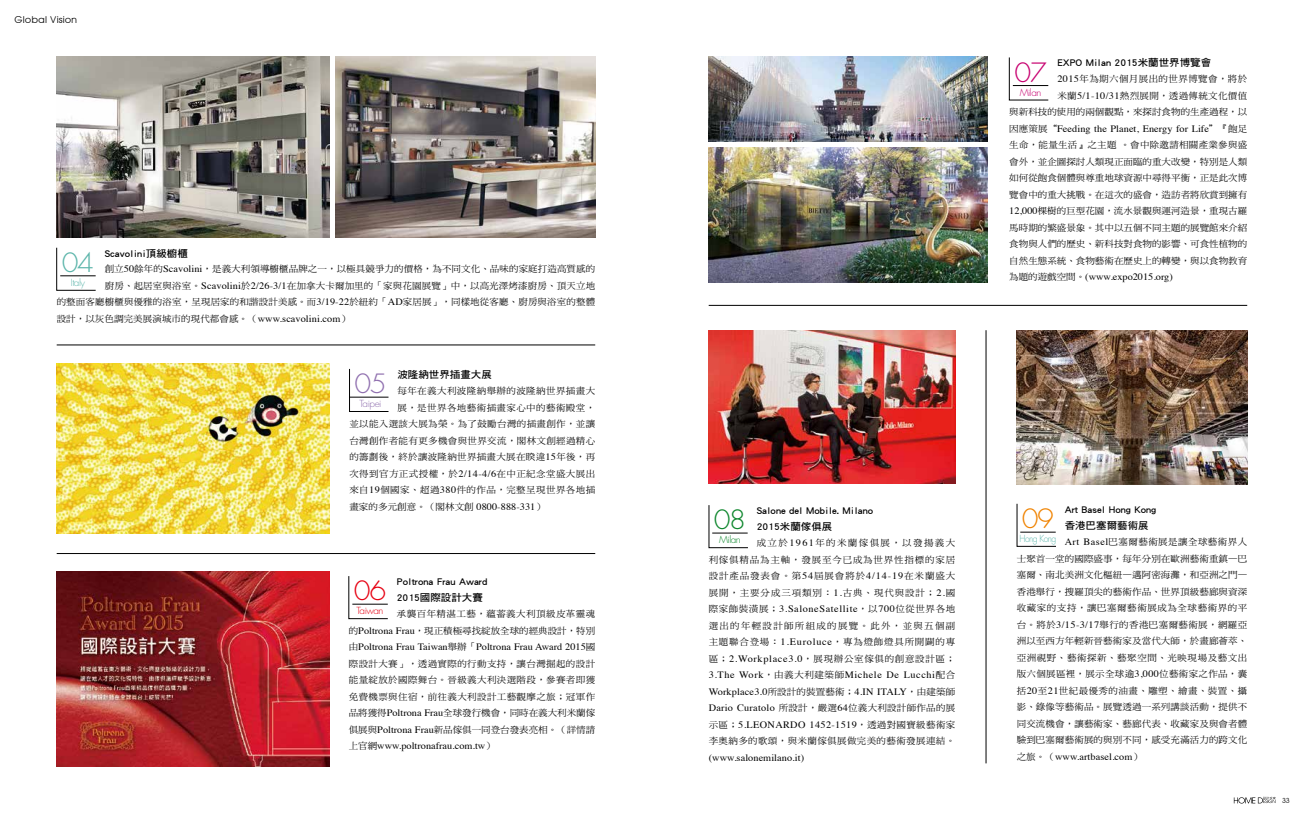
<style>
.page{position:relative;width:1304px;height:823px;background:#fff}
.page>*{position:absolute;margin:0;border:0;box-sizing:border-box;transform-origin:0 0}
.t1{font:300 25.8px "Futura";color:#f08300;scale:1.05 1}
.t2{font:300 25.8px "Futura";color:#0f872e;scale:1.05 1}
.t3{font:300 25.8px "Futura";color:#9070af;scale:1.05 1}
.t4{font:300 25.8px "Futura";color:#5cb5aa;scale:1.05 1}
.t5{font:300 25.8px "Futura";color:#c70070;scale:1.05 1}
.t6{font:300 25.8px "Futura";color:#e60012;scale:1.05 1}
.t7{font:10px/16.5px "DF Hei Std W7";color:#000;scale:1.05 1}
.t8{font:9.7px "Times";letter-spacing:.005em;color:#000;scale:1.05 1}
.t9{font:9.7px/16.5px "Times";letter-spacing:.055em;color:#000;scale:1.05 1}
.t10{font:9.7px "Times";letter-spacing:.035em;color:#000;scale:1.05 1}
.t11{font:9.5px "Avant Garde";color:#000;scale:1.05 1}
.t12{font:300 9.5px "Futura";letter-spacing:-.06em;color:#5cb5aa;scale:.89 1}
.t13{font:300 9.5px "Futura";letter-spacing:-.05em;color:#9070af;scale:1.05 1}
.t14{font:300 9.5px "Futura";letter-spacing:-.05em;color:#e60012;scale:1.05 1}
.t15{font:300 9.5px "Futura";letter-spacing:-.05em;color:#0f872e;scale:1.05 1}
.t16{font:300 9.5px "Futura";letter-spacing:-.06em;color:#5cb5aa;scale:1.05 1}
.t17{font:300 9.5px "Futura";letter-spacing:-.05em;color:#c70070;scale:1.05 1}
.t18{font:9px/16.5px "DF Ming Std W5";letter-spacing:.03em;color:#000;text-align:justify;scale:1.05 1}
.t19{font:9px "DF Ming Std W5";letter-spacing:.01em;color:#000;scale:1.05 1}
.t20{font:7px "Avant Garde";color:#000}
.s1{font-family:"Times";font-size:9.7px}
.s2{font-family:"DF Ming Std W5";font-size:9px}
</style>
<div class="page">
<svg style="left:1234px;top:796px;width:42px;height:7px"></svg>
<hr style="left:709px;top:305px;width:538px;height:1px;background:#000">
<hr style="left:986px;top:330px;width:1px;height:433px;background:#000">
<svg style="left:709px;top:505px;width:39px;height:42px"></svg>
<svg style="left:1017px;top:503px;width:39px;height:43px"></svg>
<hr style="left:57px;top:344px;width:538px;height:1px;background:#000">
<hr style="left:57px;top:553px;width:538px;height:1px;background:#000">
<svg style="left:56px;top:247px;width:40px;height:43px"></svg>
<svg style="left:1009px;top:57px;width:40px;height:43px"></svg>
<svg style="left:349px;top:576px;width:39px;height:42px"></svg>
<svg style="left:349px;top:368px;width:40px;height:43px"></svg>
<img style="left:57px;top:363px;width:273px;height:170px">
<img style="left:57px;top:571px;width:273px;height:194px">
<img style="left:57px;top:56px;width:273px;height:181px">
<img style="left:335px;top:57px;width:260px;height:180px">
<img style="left:709px;top:57px;width:279px;height:85px">
<img style="left:709px;top:148px;width:279px;height:134px">
<img style="left:709px;top:330px;width:246px;height:153px">
<img style="left:1017px;top:330px;width:230px;height:154px">
<p class="t11" style="left:14px;top:13px;width:62px">Global Vision</p>
<p class="t7" style="left:105px;top:244px;width:81px">Scavolini頂級櫥櫃</p>
<p class="t19" style="left:105px;top:264px;width:469px">創立<span class="s1">50</span>餘年的<span class="s1">Scavolini</span>，是義大利領導櫥櫃品牌之一，以極具競爭力的價格，為不同文化、品味的家庭打造高質感的</p>
<p class="t18" style="left:105px;top:277px;width:469px">廚房、起居室與浴室。<span class="s1">Scavolini</span>於<span class="s1">2/26-3/1</span>在加拿大卡爾加里的「家與花園展覽」中，以高光澤烤漆廚房、頂天立地</p>
<p class="t18" style="left:57px;top:293px;width:514px">的整面客廳櫥櫃與優雅的浴室，呈現居家的和諧設計美感。而<span class="s1">3/19-22</span>於紐約「<span class="s1">AD</span>家居展」，同樣地從客廳、廚房與浴室的整體</p>
<p class="t19" style="left:57px;top:313px;width:281px">設計，以灰色調完美展演城市的現代都會感。（<span class="s1">www.scavolini.com</span>）</p>
<h1 class="t4" style="left:62px;top:246px;width:32px">04</h1>
<p class="t16" style="left:71px;top:276px;width:15px">Italy</p>
<p class="t7" style="left:397px;top:366px;width:91px">波隆納世界插畫大展</p>
<p class="t18" style="left:397px;top:382px;width:190px">每年在義大利波隆納舉辦的波隆納世界插畫大</p>
<p class="t18" style="left:397px;top:399px;width:190px">展，是世界各地藝術插畫家心中的藝術殿堂，</p>
<p class="t18" style="left:349px;top:415px;width:236px">並以能入選該大展為榮。為了鼓勵台灣的插畫創作，並讓</p>
<p class="t18" style="left:349px;top:432px;width:236px">台灣創作者能有更多機會與世界交流，閣林文創經過精心</p>
<p class="t18" style="left:349px;top:448px;width:236px">的籌劃後，終於讓波隆納世界插畫大展在睽違<span class="s1">15</span>年後，再</p>
<p class="t18" style="left:349px;top:465px;width:236px">次得到官方正式授權，於<span class="s1">2/14-4/6</span>在中正紀念堂盛大展出</p>
<p class="t18" style="left:349px;top:481px;width:236px">來自<span class="s1">19</span>個國家、超過<span class="s1">380</span>件的作品，完整呈現世界各地插</p>
<p class="t19" style="left:349px;top:501px;width:188px">畫家的多元創意。（閣林文創 <span class="s1">0800-888-331</span>）</p>
<h1 class="t3" style="left:354px;top:367px;width:32px">05</h1>
<p class="t13" style="left:360px;top:397px;width:22px">Taipei</p>
<p class="t7" style="left:397px;top:572px;width:88px">Poltrona Frau Award<br>2015國際設計大賽</p>
<p class="t18" style="left:349px;top:605px;width:236px;text-align:right">承襲百年精湛工藝，蘊蓄義大利頂級皮革靈魂<br>的<span class="s1">Poltrona Frau</span>，現正積極尋找綻放全球的經典設計，特別</p>
<p class="t8" style="left:349px;top:637px;width:236px"><span class="s2">由</span>Poltrona Frau Taiwan<span class="s2">舉辦「</span>Poltrona Frau Award 2015<span class="s2">國</span></p>
<p class="t18" style="left:349px;top:654px;width:236px">際設計大賽」，透過實際的行動支持，讓台灣掘起的設計能量綻放於國際舞台。晉級義大利決選階段，參賽者即獲免費機票與住宿，前往義大利設計工藝觀摩之旅；冠軍作品將獲得<span class="s1">Poltrona Frau</span>全球發行機會，同時在義大利米蘭傢俱展與<span class="s1">Poltrona Frau</span>新品傢俱一同登台發表亮相。（詳情請</p>
<p class="t8" style="left:349px;top:736px;width:140px"><span class="s2">上官網</span>www.poltronafrau.com.tw<span class="s2">）</span></p>
<h1 class="t6" style="left:354px;top:574px;width:32px">06</h1>
<p class="t14" style="left:357px;top:604px;width:27px">Taiwan</p>
<p class="t7" style="left:1057px;top:54px;width:148px">EXPO Milan 2015米蘭世界博覽會</p>
<p class="t18" style="left:1009px;top:70px;width:228px;text-align:right"><span class="s1">2015</span>年為期六個月展出的世界博覽會，將於<br>米蘭<span class="s1">5/1-10/31</span>熱烈展開，透過傳統文化價值<br>與新科技的使用的兩個觀點，來探討食物的生產過程，以</p>
<p class="t8" style="left:1009px;top:119px;width:228px"><span class="s2">因應策展“</span>Feeding the Planet, Energy for Life<span class="s2">”『飽足</span></p>
<p class="t18" style="left:1009px;top:136px;width:228px">生命，能量生活』之主題。會中除邀請相關產業參與盛會外，並企圖探討人類現正面臨的重大改變，特別是人類如何從飽食個體與尊重地球資源中尋得平衡，正是此次博覽會中的重大挑戰。在這次的盛會，造訪者將欣賞到擁有<span class="s1">12,000</span>棵樹的巨型花園，流水景觀與運河造景，重現古羅馬時期的繁盛景象。其中以五個不同主題的展覽館來介紹食物與人們的歷史、新科技對食物的影響、可食性植物的自然生態系統、食物藝術在歷史上的轉變，與以食物教育</p>
<p class="t8" style="left:1009px;top:268px;width:157px"><span class="s2">為題的遊戲空間。</span>(www.expo2015.org)</p>
<h1 class="t5" style="left:1014px;top:56px;width:32px">07</h1>
<p class="t17" style="left:1020px;top:86px;width:22px">Milan</p>
<p class="t7" style="left:757px;top:501px;width:112px">Salone del Mobile. Milano<br>2015米蘭傢俱展</p>
<p class="t18" style="left:709px;top:534px;width:236px;text-indent:48px">成立於<span class="s1">1961</span>年的米蘭傢俱展，以發揚義大利傢俱精品為主軸，發展至今已成為世界性指標的家居設計產品發表會。第<span class="s1">54</span>屆展會將於<span class="s1">4/14-19</span>在米蘭盛大展開，主要分成三項類別：<span class="s1">1.</span>古典、現代與設計；<span class="s1">2.</span>國</p>
<p class="t9" style="left:709px;top:599px;width:236px"><span class="s2">際家飾裝潢展；</span>3.SaloneSatellite<span class="s2">，以</span>700<span class="s2">位從世界各地</span></p>
<p class="t18" style="left:709px;top:616px;width:236px">選出的年輕設計師所組成的展覽。此外，並與五個副主題聯合登場：<span class="s1">1.Euroluce</span>，專為燈飾燈具所開闢的專區；<span class="s1">2.Workplace3.0</span>，展現辦公室傢俱的創意設計區；</p>
<p class="t9" style="left:709px;top:665px;width:236px">3.The Work<span class="s2">，由義大利建築師</span>Michele De Lucchi<span class="s2">配合<br></span>Workplace3.0<span class="s2">所設計的裝置藝術；</span>4.IN ITALY<span class="s2">，由建築師</span></p>
<p class="t18" style="left:709px;top:699px;width:236px"><span class="s1">Dario Curatolo</span> 所設計，嚴選<span class="s1">64</span>位義大利設計師作品的展</p>
<p class="t10" style="left:709px;top:715px;width:236px"><span class="s2">示區；</span>5.LEONARDO 1452-1519<span class="s2">，透過對國寶級藝術家</span></p>
<p class="t18" style="left:709px;top:732px;width:236px">李奧納多的歌頌，與米蘭傢俱展做完美的藝術發展連結。</p>
<p class="t8" style="left:709px;top:748px;width:92px">(www.salonemilano.it)</p>
<h1 class="t2" style="left:714px;top:503px;width:32px">08</h1>
<p class="t15" style="left:719px;top:533px;width:22px">Milan</p>
<p class="t7" style="left:1065px;top:500px;width:89px">Art Basel Hong Kong香港巴塞爾藝術展</p>
<p class="t18" style="left:1017px;top:533px;width:221px;text-indent:48px"><span class="s1">Art Basel</span>巴塞爾藝術展是讓全球藝術界人士聚首一堂的國際盛事，每年分別在歐洲藝術重鎮—巴塞爾、南北美洲文化樞紐—邁阿密海灘，和亞洲之門—香港舉行，搜羅頂尖的藝術作品、世界頂級藝廊與資深收藏家的支持，讓巴塞爾藝術展成為全球藝術界的平台。將於<span class="s1">3/15-3/17</span>舉行的香港巴塞爾藝術展，網羅亞洲以至西方年輕新晉藝術家及當代大師，於畫廊薈萃、亞洲視野、藝術探新、藝聚空間、光映現場及藝文出版六個展區裡，展示全球逾<span class="s1">3,000</span>位藝術家之作品，囊括<span class="s1">20</span>至<span class="s1">21</span>世紀最優秀的油畫、雕塑、繪畫、裝置、攝影、錄像等藝術品。展覽透過一系列講談活動，提供不同交流機會，讓藝術家、藝廊代表、收藏家及與會者體驗到巴塞爾藝術展的與別不同，感受充滿活力的跨文化</p>
<p class="t8" style="left:1017px;top:747px;width:121px"><span class="s2">之旅。（</span>www.artbasel.com<span class="s2">）</span></p>
<h1 class="t1" style="left:1022px;top:502px;width:32px">09</h1>
<p class="t12" style="left:1020px;top:532px;width:43px">Hong Kong</p>
<p class="t20" style="left:1282px;top:796px;width:9px">33</p>
</div>
